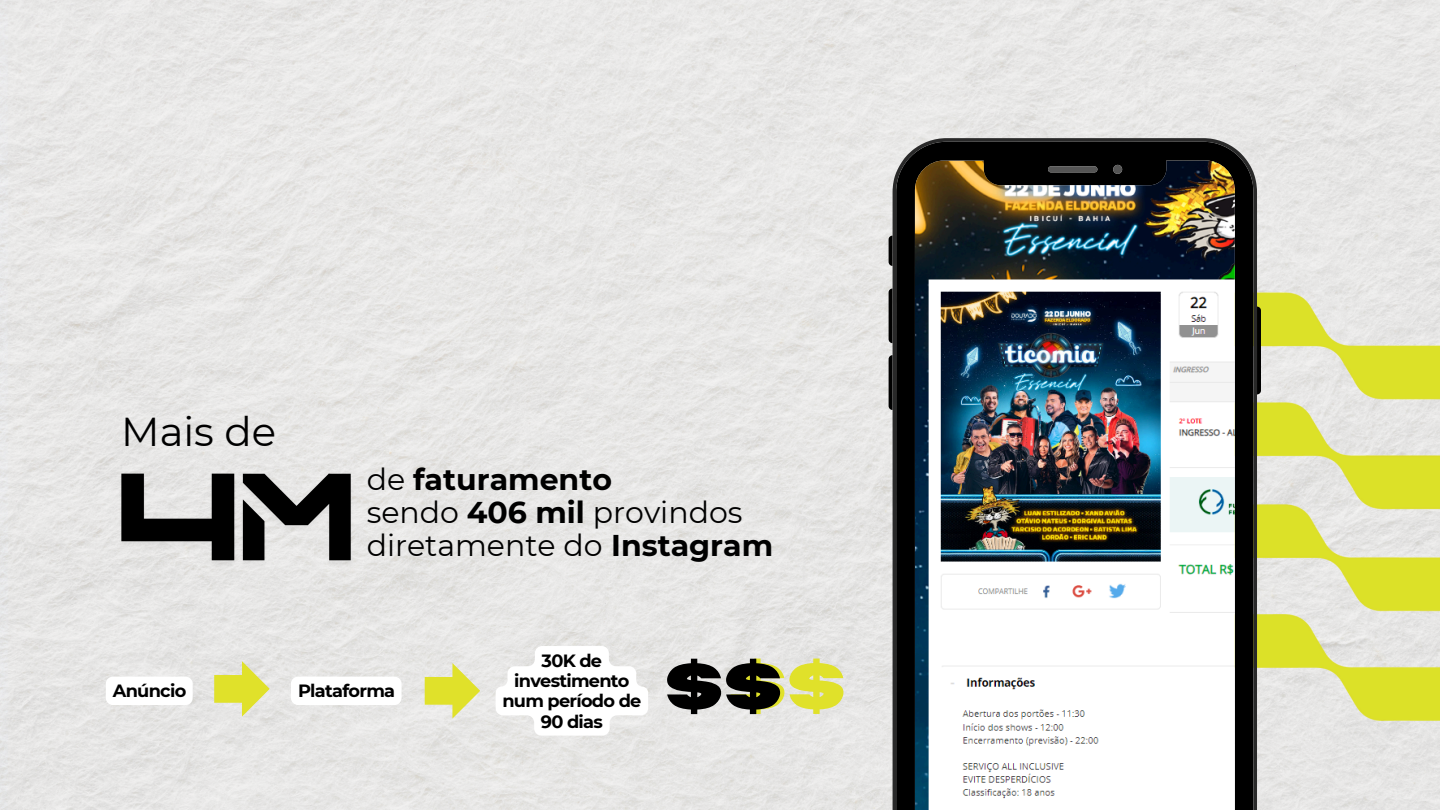
<style>
.page{position:relative;width:1440px;height:810px;background:#fff}
.page>*{position:absolute;margin:0;border:0;box-sizing:border-box;transform-origin:0 0}
.t1{font:700 63.7px "Horizon";color:#000}
.t2{font:40.3px "Montserrat";color:#000}
.t3{font:30px/33px "Montserrat";color:#000}
.t4{font:700 17.7px/20.2px "Montserrat";letter-spacing:-.04em;color:#000;text-align:center}
.s1{font-weight:700}
.s2{color:#e0e12a}
</style>
<div class="page">
<img style="left:0;top:0;width:1440px;height:810px">
<img style="left:1257px;top:282px;width:183px;height:495px">
<svg style="left:106px;top:677px;width:87px;height:28px"></svg>
<svg style="left:291px;top:677px;width:111px;height:28px"></svg>
<svg style="left:214px;top:661px;width:56px;height:56px;background:#e2e288"></svg>
<svg style="left:425px;top:663px;width:55px;height:56px;background:#e4e488"></svg>
<img style="left:114px;top:468px;width:244px;height:118px">
<svg style="left:496px;top:646px;width:152px;height:90px"></svg>
<svg style="left:889px;top:236px;width:4px;height:30px"></svg>
<svg style="left:889px;top:289px;width:4px;height:54px"></svg>
<svg style="left:889px;top:355px;width:4px;height:55px"></svg>
<svg style="left:1257px;top:307px;width:4px;height:87px"></svg>
<img style="left:893px;top:138px;width:364px;height:672px">
<p class="t2" style="left:121px;top:407px;width:156px">Mais de</p>
<p class="t3" style="left:367px;top:463px;width:408px">de <span class="s1">faturamento<br></span>sendo <span class="s1">406 mil</span> provindos diretamente do <span class="s1">Instagram</span></p>
<h2 class="t4" style="left:113px;top:680px;width:75px">Anúncio</h2>
<h3 class="t4" style="left:298px;top:680px;width:99px">Plataforma</h3>
<p class="t4" style="left:502px;top:650px;width:141px">30K de investimento num período de<br>90 dias</p>
<p class="t1" style="left:665px;top:655px;width:183px">$$<span class="s2">$</span></p>
</div>
